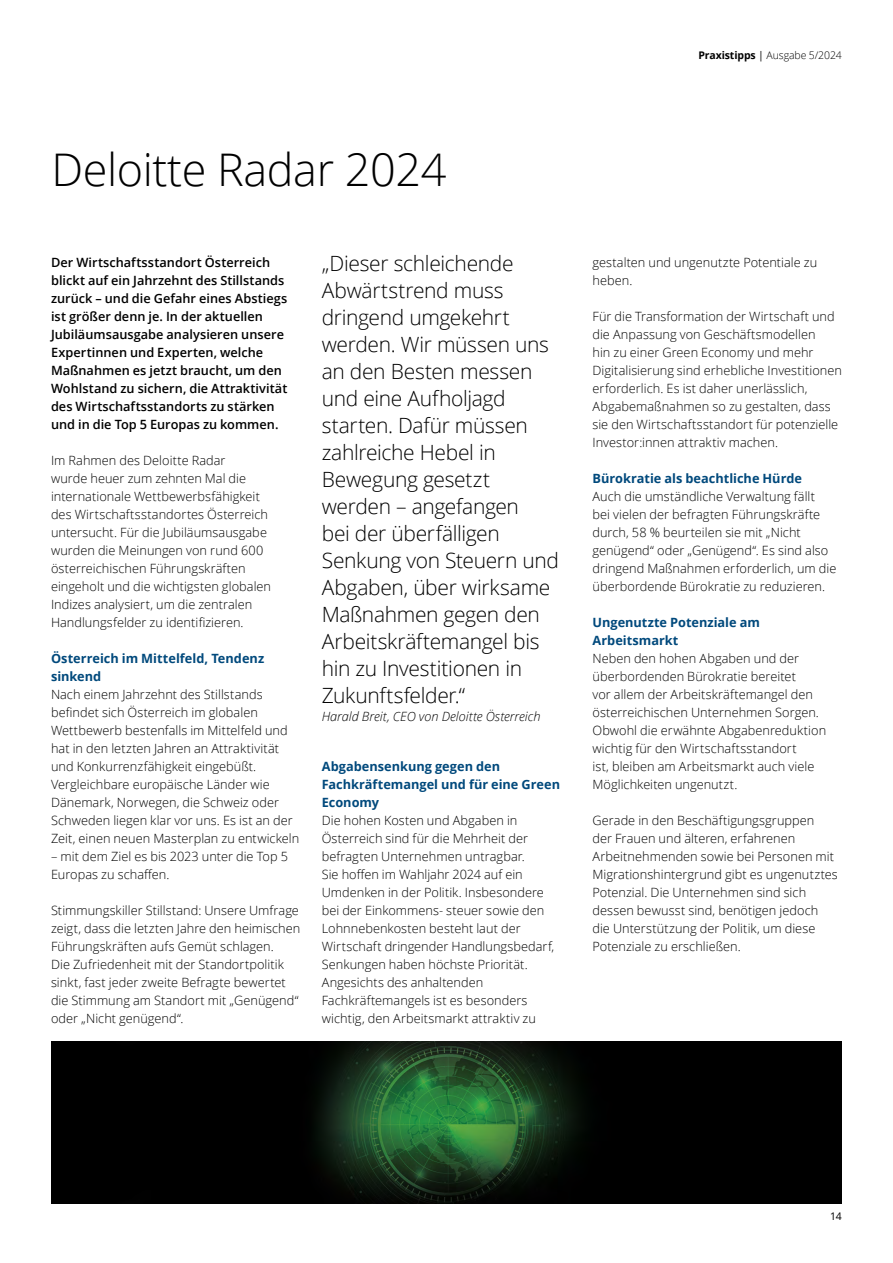
<style>
.page{position:relative;width:893px;height:1263px;background:#fff}
.page>*{position:absolute;margin:0;border:0;box-sizing:border-box;transform-origin:0 0}
.t1{font:300 45px "Open Sans";letter-spacing:-.01em;color:#000}
.t2{font:300 21px/27px "Open Sans";letter-spacing:-.015em;color:#000}
.t3{font:300 12.75px/18px "Open Sans";color:#000}
.t4{font:600 12.75px/18px "Open Sans";color:#000}
.t5{font:700 12.75px/18px "Open Sans";color:#00497c}
.t6{font:italic 300 12.75px "Open Sans";color:#000}
.t7{font:300 10.5px "Open Sans";letter-spacing:-.01em;color:#000}
.t8{font:10.5px "Open Sans";color:#000}
.s1{font-weight:700}
.s2{font-weight:400}
</style>
<div class="page">
<img style="left:51px;top:1041px;width:791px;height:162px">
<p class="t7" style="left:698px;top:48px;width:145px"><span class="s1">Praxistipps</span> <span class="s2">|</span> Ausgabe 5/2024</p>
<h1 class="t1" style="left:52px;top:139px;width:396px">Deloitte Radar 2024</h1>
<p class="t4" style="left:51px;top:253px;width:238px">Der Wirtschaftsstandort Österreich blickt auf ein Jahrzehnt des Stillstands zurück – und die Gefahr eines Abstiegs ist größer denn je. In der aktuellen Jubiläumsausgabe analysieren unsere Expertinnen und Experten, welche Maßnahmen es jetzt braucht, um den Wohlstand zu sichern, die Attraktivität des Wirtschaftsstandorts zu stärken und in die Top 5 Europas zu kommen.</p>
<p class="t3" style="left:51px;top:451px;width:222px">Im Rahmen des Deloitte Radar<br>wurde heuer zum zehnten Mal die internationale Wettbewerbsfähigkeit des Wirtschaftsstandortes Österreich untersucht. Für die Jubiläumsausgabe wurden die Meinungen von rund 600 österreichischen Führungskräften eingeholt und die wichtigsten globalen Indizes analysiert, um die zentralen Handlungsfelder zu identifizieren.</p>
<p class="t5" style="left:51px;top:649px;width:215px">Österreich im Mittelfeld, Tendenz sinkend</p>
<p class="t3" style="left:51px;top:685px;width:250px">Nach einem Jahrzehnt des Stillstands befindet sich Österreich im globalen Wettbewerb bestenfalls im Mittelfeld und hat in den letzten Jahren an Attraktivität und Konkurrenzfähigkeit eingebüßt.<br>Vergleichbare europäische Länder wie Dänemark, Norwegen, die Schweiz oder Schweden liegen klar vor uns. Es ist an der Zeit, einen neuen Masterplan zu entwickeln</p>
<p class="t3" style="left:51px;top:847px;width:238px">– mit dem Ziel es bis 2023 unter die Top 5<br>Europas zu schaffen.</p>
<p class="t3" style="left:51px;top:901px;width:251px">Stimmungskiller Stillstand: Unsere Umfrage zeigt, dass die letzten Jahre den heimischen Führungskräften aufs Gemüt schlagen.<br>Die Zufriedenheit mit der Standortpolitik sinkt, fast jeder zweite Befragte bewertet die Stimmung am Standort mit „Genügend“ oder „Nicht genügend“.</p>
<p class="t2" style="left:322px;top:250px;width:239px">„Dieser schleichende<br>Abwärtstrend muss dringend umgekehrt werden. Wir müssen uns an den Besten messen und eine Aufholjagd starten. Dafür müssen zahlreiche Hebel in<br>Bewegung gesetzt werden – angefangen<br>bei der überfälligen<br>Senkung von Steuern und<br>Abgaben, über wirksame<br>Maßnahmen gegen den<br>Arbeitskräftemangel bis hin zu Investitionen in<br>Zukunftsfelder.“</p>
<p class="t6" style="left:322px;top:708px;width:220px">Harald Breit, CEO von Deloitte Österreich</p>
<p class="t5" style="left:322px;top:757px;width:240px">Abgabensenkung gegen den<br>Fachkräftemangel und für eine Green<br>Economy</p>
<p class="t3" style="left:322px;top:811px;width:234px">Die hohen Kosten und Abgaben in Österreich sind für die Mehrheit der befragten Unternehmen untragbar.<br>Sie hoffen im Wahljahr 2024 auf ein Umdenken in der Politik. Insbesondere bei der Einkommens- steuer sowie den Lohnnebenkosten besteht laut der Wirtschaft dringender Handlungsbedarf, Senkungen haben höchste Priorität.<br>Angesichts des anhaltenden Fachkräftemangels ist es besonders wichtig, den Arbeitsmarkt attraktiv zu</p>
<p class="t3" style="left:592px;top:253px;width:226px">gestalten und ungenutzte Potentiale zu heben.</p>
<p class="t3" style="left:592px;top:307px;width:251px">Für die Transformation der Wirtschaft und die Anpassung von Geschäftsmodellen<br>hin zu einer Green Economy und mehr Digitalisierung sind erhebliche Investitionen erforderlich. Es ist daher unerlässlich, Abgabemaßnahmen so zu gestalten, dass sie den Wirtschaftsstandort für potenzielle Investor:innen attraktiv machen.</p>
<p class="t5" style="left:592px;top:469px;width:211px">Bürokratie als beachtliche Hürde</p>
<p class="t3" style="left:592px;top:487px;width:245px">Auch die umständliche Verwaltung fällt<br>bei vielen der befragten Führungskräfte durch, 58 % beurteilen sie mit „Nicht genügend“ oder „Genügend“. Es sind also dringend Maßnahmen erforderlich, um die überbordende Bürokratie zu reduzieren.</p>
<p class="t5" style="left:592px;top:613px;width:169px">Ungenutzte Potenziale am<br>Arbeitsmarkt</p>
<p class="t3" style="left:592px;top:649px;width:235px">Neben den hohen Abgaben und der überbordenden Bürokratie bereitet<br>vor allem der Arbeitskräftemangel den österreichischen Unternehmen Sorgen.<br>Obwohl die erwähnte Abgabenreduktion wichtig für den Wirtschaftsstandort<br>ist, bleiben am Arbeitsmarkt auch viele Möglichkeiten ungenutzt.</p>
<p class="t3" style="left:592px;top:811px;width:247px">Gerade in den Beschäftigungsgruppen<br>der Frauen und älteren, erfahrenen Arbeitnehmenden sowie bei Personen mit Migrationshintergrund gibt es ungenutztes Potenzial. Die Unternehmen sind sich dessen bewusst sind, benötigen jedoch die Unterstützung der Politik, um diese Potenziale zu erschließen.</p>
<p class="t8" style="left:830px;top:1209px;width:13px">14</p>
</div>
